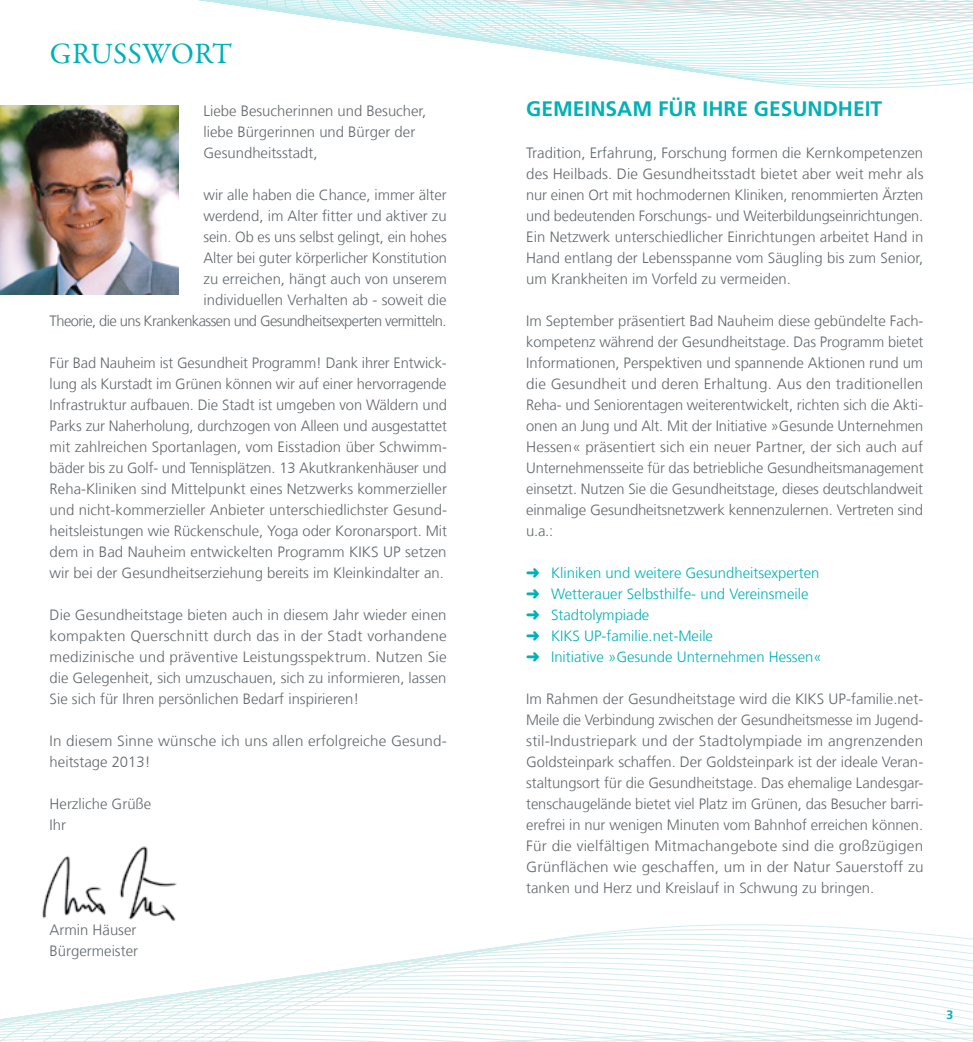
<style>
.page{position:relative;width:973px;height:1042px;background:#fff}
.page>*{position:absolute;margin:0;border:0;box-sizing:border-box;transform-origin:0 0}
.t1{font:29.75px "Garamond Premr Pro";letter-spacing:.005em;color:#00b1b7}
.t2{font:700 21px "Frutiger LT Com";color:#00b1b7}
.t3{font:300 14.88px/21px "Frutiger LT Com";color:#62676b;text-align:justify}
.t4{font:300 14.88px/21px "Frutiger LT Com";color:#00b1b7}
.t5{font:700 12.25px "Frutiger LT Com";color:#00b1b7}
</style>
<div class="page">
<svg style="left:0;top:920px;width:972px;height:122px"></svg>
<svg style="left:0;top:0;width:972px;height:295px"></svg>
<img style="left:0;top:105px;width:179px;height:189px">
<img style="left:42px;top:846px;width:135px;height:74px">
<h1 class="t1" style="left:50px;top:36px;width:184px">GRUSSWORT</h1>
<p class="t3" style="left:203px;top:100px;width:224px;text-align:left">Liebe Besucherinnen und Besucher, liebe Bürgerinnen und Bürger der<br>Gesundheitsstadt,</p>
<p class="t3" style="left:50px;top:184px;width:399px;text-align:right">wir alle haben die Chance, immer älter<br>werdend, im Alter fitter und aktiver zu<br>sein. Ob es uns selbst gelingt, ein hohes<br>Alter bei guter körperlicher Konstitution<br>zu erreichen, hängt auch von unserem<br>individuellen Verhalten ab - soweit die<br>Theorie, die uns Krankenkassen und Gesundheitsexperten vermitteln.</p>
<p class="t3" style="left:50px;top:352px;width:399px">Für Bad Nauheim ist Gesundheit Programm! Dank ihrer Entwick&shy;lung als Kurstadt im Grünen können wir auf einer hervorragende Infrastruktur aufbauen. Die Stadt ist umgeben von Wäldern und Parks zur Naherholung, durchzogen von Alleen und ausgestattet mit zahlreichen Sportanlagen, vom Eisstadion über Schwimm&shy;bäder bis zu Golf- und Tennisplätzen. 13 Akutkrankenhäuser und Reha-Kliniken sind M ittelpunkt eines Netzwerks kommerzieller und nicht-kommerzieller Anbieter unterschiedlichster Gesund&shy;heitsleistungen wie Rückenschule, Yoga oder Koronarsport. M it dem in Bad Nauheim entwickelten Programm KIKS U P setzen wir bei der Gesundheitserziehung bereits im Kleinkindalter an.</p>
<p class="t3" style="left:50px;top:604px;width:399px">Die Gesundheitstage bieten auch in diesem Jahr wieder einen kompakten Querschnitt durch das in der Stadt vorhandene medizinische und präventive Leistungsspektrum. Nutzen Sie die Gelegenheit, sich umzuschauen, sich zu informieren, lassen Sie sich für Ihren persönlichen Bedarf inspirieren!</p>
<p class="t3" style="left:50px;top:730px;width:398px">In diesem Sinne wünsche ich uns allen erfolgreiche Gesund&shy;heitstage 2013!</p>
<p class="t3" style="left:50px;top:793px;width:103px">Herzliche Grüße<br>Ihr</p>
<p class="t3" style="left:50px;top:919px;width:90px">Armin Häuser<br>Bürgermeister</p>
<h2 class="t2" style="left:526px;top:96px;width:59px">GEMEINS</h2>
<h2 class="t2" style="left:617px;top:96px;width:166px">AM FÜR IHRE GESUNDHEIT</h2>
<p class="t3" style="left:526px;top:142px;width:399px">Tradition, Erfahrung, Forschung formen die Kernkompetenzen des Heilbads. Die Gesundheitsstadt bietet aber weit mehr als nur einen Ort mit hochmodernen Kliniken, renommierten Ärzten und bedeutenden Forschungs- und Weiterbildungseinrichtungen.<br>Ein Netzwerk unterschiedlicher Einrichtungen arbeitet Hand in Hand entlang der Lebensspanne vom Säugling bis zum Senior, um Krankheiten im Vorfeld zu vermeiden.</p>
<p class="t3" style="left:526px;top:310px;width:399px">Im September präsentiert Bad Nauheim diese gebündelte Fach&shy;kompetenz während der Gesundheitstage. Das Programm bietet Informationen, Perspektiven und spannende Aktionen rund um die Gesundheit und deren Erhaltung. Aus den traditionellen Reha- und Seniorentagen weiterentwickelt, richten sich die Akti&shy;onen an Jung und Alt. M it der Initiative »Gesunde U nternehmen Hessen« präsentiert sich ein neuer Partner, der sich auch auf U nternehmensseite für das betriebliche Gesundheitsmanagement einsetzt. Nutzen Sie die Gesundheitstage, dieses deutschlandweit einmalige Gesundheitsnetzwerk kennenzulernen. Vertreten sind u.a.:</p>
<p class="t4" style="left:526px;top:562px;width:297px">➜ Kliniken und weitere Gesundheitsexperten ➜ Wetterauer Selbsthilfe- und Vereinsmeile ➜ Stadtolympiade<br>➜ KIKS U P-familie.net-Meile<br>➜ Initiative »Gesunde U nternehmen Hessen«</p>
<p class="t3" style="left:526px;top:688px;width:399px">Im Rahmen der Gesundheitstage wird die KIKS U P-familie.net-Meile die Verbindung zwischen der Gesundheitsmesse im Jugend&shy;stil-Industriepark und der Stadtolympiade im angrenzenden Goldsteinpark schaffen. Der Goldsteinpark ist der ideale Veran&shy;staltungsort für die Gesundheitstage. Das ehemalige Landesgar&shy;tenschaugelände bietet viel Platz im Grünen, das Besucher barri&shy;erefrei in nur wenigen M inuten vom Bahnhof erreichen können.<br>Für die vielfältigen M itmachangebote sind die großzügigen Grünflächen wie geschaffen, um in der Natur Sauerstoff zu tanken und Herz und Kreislauf in Schwung zu bringen.</p>
<p class="t5" style="left:946px;top:1007px;width:8px">3</p>
</div>
